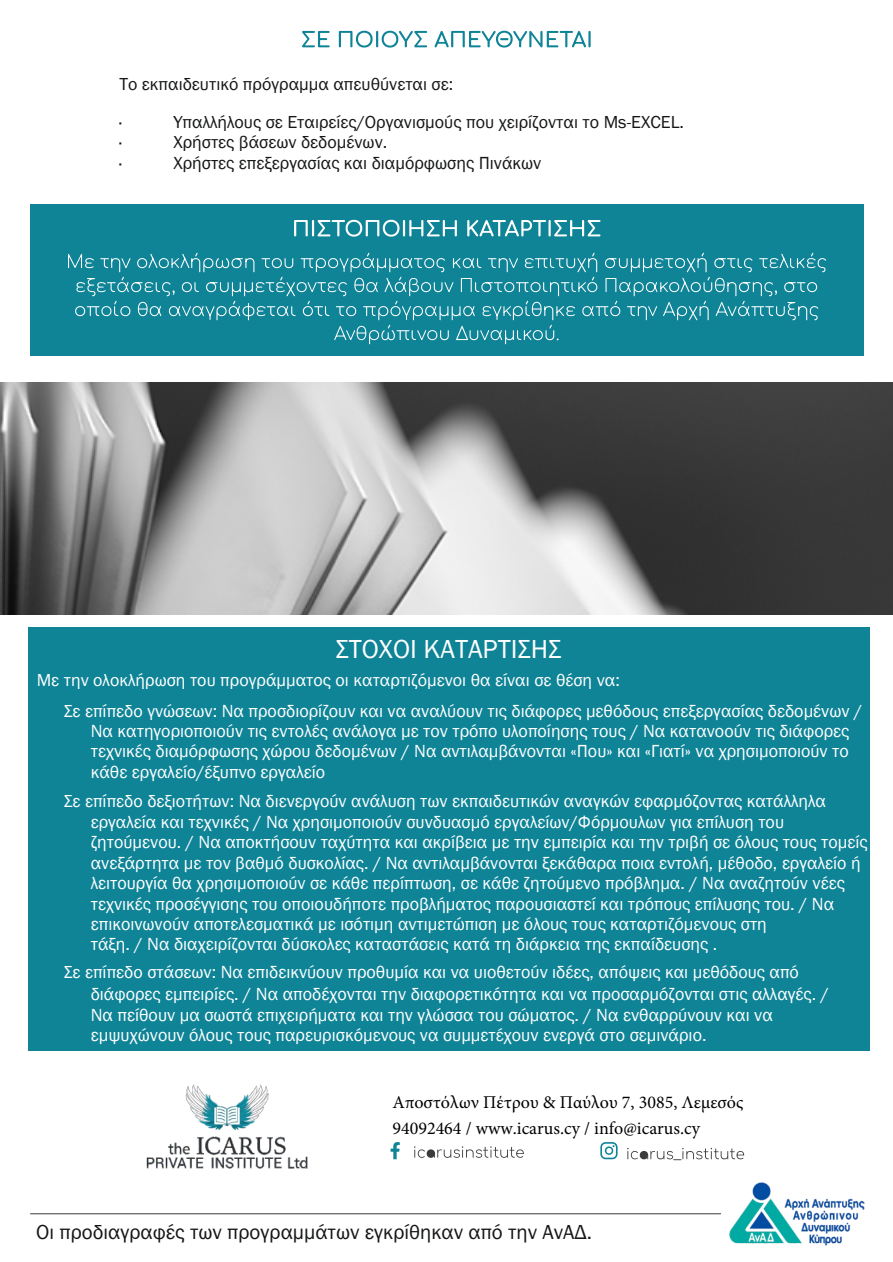
<style>
.page{position:relative;width:893px;height:1262px;background:#fff}
.page>*{position:absolute;margin:0;border:0;box-sizing:border-box;transform-origin:0 0}
.t1{font:27px "Franklin Gothic";color:#fff}
.t2{font:21px "Franklin Gothic";color:#151616}
.t3{font:18px/20.4px "Franklin Gothic";color:#fff}
.t4{font:18px/38.8px "Franklin Gothic";color:#151616}
.t5{font:18px/26.4px "Minion Pro";color:#000}
</style>
<div class="page">
<svg style="left:414px;top:1146px;width:110px;height:12px"></svg>
<div style="left:28px;top:628px;width:841px;height:422px;background:#0f8497"></div>
<svg style="left:302px;top:31px;width:288px;height:17px"></svg>
<div style="left:30px;top:204px;width:834px;height:152px;background:#0f8497"></div>
<svg style="left:68px;top:253px;width:758px;height:91px"></svg>
<svg style="left:294px;top:220px;width:306px;height:17px"></svg>
<img style="left:0;top:382px;width:893px;height:232px">
<img style="left:729px;top:1182px;width:136px;height:64px">
<hr style="left:30px;top:1213px;width:691px;height:1px;background:#3b3b3b">
<img style="left:146px;top:1084px;width:162px;height:85px">
<svg style="left:600px;top:1142px;width:17px;height:17px"></svg>
<svg style="left:390px;top:1142px;width:10px;height:17px"></svg>
<svg style="left:627px;top:1148px;width:117px;height:12px"></svg>
<p class="t4" style="left:119px;top:66px;width:335px">Το εκπαιδευτικό πρόγραμμα απευθύνεται σε: ·</p>
<p class="t4" style="left:173px;top:104px;width:512px">Υπαλλήλους σε Εταιρείες/Οργανισμούς που χειρίζονται το Ms-EXCEL.</p>
<p class="t4" style="left:119px;top:124px;width:3px">·</p>
<p class="t4" style="left:173px;top:124px;width:215px">Χρήστες βάσεων δεδομένων.</p>
<p class="t4" style="left:119px;top:144px;width:3px">·</p>
<p class="t4" style="left:173px;top:143px;width:369px">Χρήστες επεξεργασίας και διαμόρφωσης Πινάκων</p>
<h1 class="t1" style="left:335px;top:639px;width:227px">ΣΤΟΧΟΙ ΚΑΤΑΡΤΙΣΗΣ</h1>
<p class="t3" style="left:64px;top:666px;width:800px;line-height:30.8px;text-indent:-27px">Με την ολοκλήρωση του προγράμματος οι καταρτιζόμενοι θα είναι σε θέση να:<br>Σε επίπεδο γνώσεων: Να προσδιορίζουν και να αναλύουν τις διάφορες μεθόδους επεξεργασίας δεδομένων /</p>
<p class="t3" style="left:91px;top:721px;width:760px;text-align:justify">Να κατηγοριοποιούν τις εντολές ανάλογα με τον τρόπο υλοποίησης τους / Να κατανοούν τις διάφορες τεχνικές διαμόρφωσης χώρου δεδομένων / Να αντιλαμβάνονται «Που» και «Γιατί» να χρησιμοποιούν το κάθε εργαλείο/έξυπνο εργαλείο</p>
<p class="t3" style="left:91px;top:792px;width:778px;text-indent:-27px">Σε επίπεδο δεξιοτήτων: Να διενεργούν ανάλυση των εκπαιδευτικών αναγκών εφαρμόζοντας κατάλληλα εργαλεία και τεχνικές / Να χρησιμοποιούν συνδυασμό εργαλείων/Φόρμουλων για επίλυση του ζητούμενου. / Nα αποκτήσουν ταχύτητα και ακρίβεια με την εμπειρία και την τριβή σε όλους τους τομείς ανεξάρτητα με τον βαθμό δυσκολίας. / Να αντιλαμβάνονται ξεκάθαρα ποια εντολή, μέθοδο, εργαλείο ή λειτουργία θα χρησιμοποιούν σε κάθε περίπτωση, σε κάθε ζητούμενο πρόβλημα. / Να αναζητούν νέες τεχνικές προσέγγισης του οποιουδήποτε προβλήματος παρουσιαστεί και τρόπους επίλυσης του. / Να επικοινωνούν αποτελεσματικά με ισότιμη αντιμετώπιση με όλους τους καταρτιζόμενους στη<br>τάξη. / Να διαχειρίζονται δύσκολες καταστάσεις κατά τη διάρκεια της εκπαίδευσης .</p>
<p class="t3" style="left:91px;top:963px;width:739px;line-height:20.9px;text-indent:-27px">Σε επίπεδο στάσεων: Να επιδεικνύουν προθυμία και να υιοθετούν ιδέες, απόψεις και μεθόδους από διάφορες εμπειρίες. / Να αποδέχονται την διαφορετικότητα και να προσαρμόζονται στις αλλαγές. / Να πείθουν μα σωστά επιχειρήματα και την γλώσσα του σώματος. / Να ενθαρρύνουν και να εμψυχώνουν όλους τους παρευρισκόμενους να συμμετέχουν ενεργά στο σεμινάριο.</p>
<p class="t5" style="left:392px;top:1088px;width:352px">Αποστόλων Πέτρου &amp; Παύλου 7, 3085, Λεμεσός<br>94092464 / www.icarus.cy / info@icarus.cy</p>
<p class="t2" style="left:36px;top:1223px;width:557px">Οι προδιαγραφές των προγραμμάτων εγκρίθηκαν από την ΑνΑΔ.</p>
</div>
